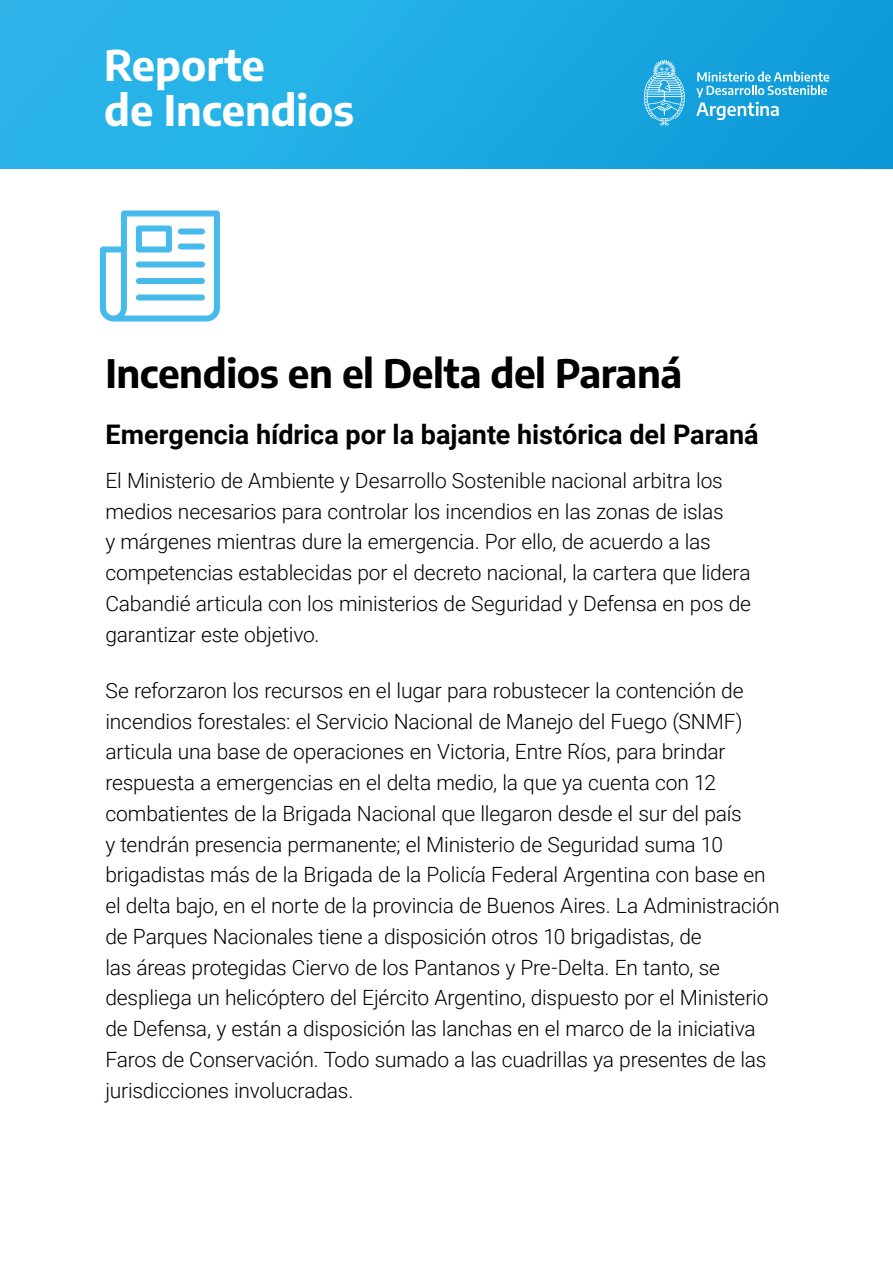
<style>
.page{position:relative;width:893px;height:1263px;background:#fff}
.page>*{position:absolute;margin:0;border:0;box-sizing:border-box;transform-origin:0 0}
.t1{font:700 42px/44.4px "Encode Sans";color:#fff}
.t2{font:700 39px "Encode Sans";letter-spacing:-.01em;color:#000}
.t3{font:700 27px "Roboto";color:#000}
.t4{font:300 21px/30.8px "Roboto";letter-spacing:-.01em;color:#000}
</style>
<div class="page">
<div style="left:0;top:0;width:893px;height:169px;background:linear-gradient(to right,#2fb9ec,#0e9bd8)"></div>
<svg style="left:696px;top:72px;width:133px;height:48px;background:#45b2e1"></svg>
<svg style="left:644px;top:60px;width:41px;height:66px;background:#50b9e5"></svg>
<svg style="left:100px;top:210px;width:120px;height:111px"></svg>
<h1 class="t1" style="left:104px;top:42px;width:251px">Reporte<br>de Incendios</h1>
<h2 class="t2" style="left:105px;top:347px;width:578px">Incendios en el Delta del Paraná</h2>
<p class="t3" style="left:105px;top:416px;width:655px">Emergencia hídrica por la bajante histórica del Paraná</p>
<p class="t4" style="left:105px;top:464px;width:647px">El Ministerio de Ambiente y Desarrollo Sostenible nacional arbitra los medios necesarios para controlar los incendios en las zonas de islas<br>y márgenes mientras dure la emergencia. Por ello, de acuerdo a las competencias establecidas por el decreto nacional, la cartera que lidera Cabandié articula con los ministerios de Seguridad y Defensa en pos de garantizar este objetivo.</p>
<p class="t4" style="left:105px;top:674px;width:676px">Se reforzaron los recursos en el lugar para robustecer la contención de incendios forestales: el Servicio Nacional de Manejo del Fuego (SNMF) articula una base de operaciones en Victoria, Entre Ríos, para brindar respuesta a emergencias en el delta medio, la que ya cuenta con 12 combatientes de la Brigada Nacional que llegaron desde el sur del país<br>y tendrán presencia permanente; el Ministerio de Seguridad suma 10 brigadistas más de la Brigada de la Policía Federal Argentina con base en el delta bajo, en el norte de la provincia de Buenos Aires. La Administración de Parques Nacionales tiene a disposición otros 10 brigadistas, de<br>las áreas protegidas Ciervo de los Pantanos y Pre-Delta. En tanto, se despliega un helicóptero del Ejército Argentino, dispuesto por el Ministerio de Defensa, y están a disposición las lanchas en el marco de la iniciativa Faros de Conservación. Todo sumado a las cuadrillas ya presentes de las jurisdicciones involucradas.</p>
</div>
